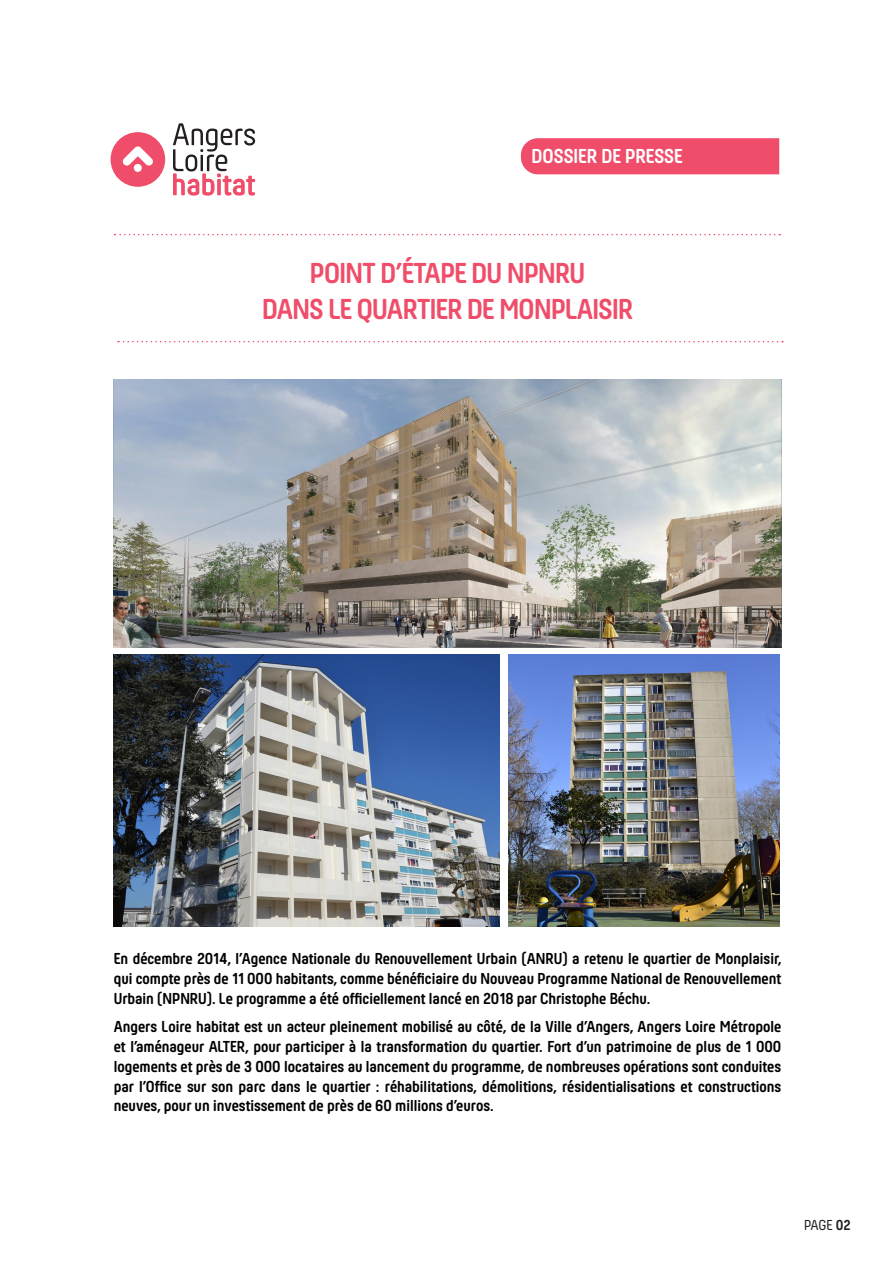
<style>
.page{position:relative;width:893px;height:1263px;background:#fff}
.page>*{position:absolute;margin:0;border:0;box-sizing:border-box;transform-origin:0 0}
.t1{font:700 30px "Hansom FY";letter-spacing:-.02em;color:#ef4d69}
.t2{font:700 21px "Hansom FY";color:#fff}
.t3{font:700 16.5px/19.8px "Hansom FY";color:#000;text-align:justify}
</style>
<div class="page">
<svg style="left:173px;top:123px;width:82px;height:73px"></svg>
<div style="left:111px;top:132px;width:54px;height:55px;background:#ef4d69;border-radius:50%"></div>
<div style="left:134px;top:164px;width:8px;height:8px;background:#fff;border-radius:50%"></div>
<svg style="left:122px;top:146px;width:31px;height:20px"></svg>
<div style="left:521px;top:138px;width:258px;height:36px;background:#ef4d69"></div>
<svg style="left:114px;top:234px;width:666px;height:1px"></svg>
<svg style="left:118px;top:341px;width:665px;height:1px"></svg>
<img style="left:114px;top:380px;width:667px;height:267px">
<img style="left:114px;top:655px;width:386px;height:271px">
<img style="left:508px;top:655px;width:272px;height:271px">
<p class="t2" style="left:531px;top:144px;width:153px">DOSSIER DE PRESSE</p>
<p class="t1" style="left:310px;top:256px;width:277px">POINT D’ÉTAPE DU NPNRU</p>
<p class="t1" style="left:262px;top:292px;width:372px">DANS LE QUARTIER DE MONPLAISIR</p>
<p class="t3" style="left:114px;top:949px;width:669px">En décembre 2014, l’Agence Nationale du Renouvellement Urbain (ANRU) a retenu le quartier de Monplaisir, qui compte près de 11 000 habitants, comme bénéficiaire du Nouveau Programme National de Renouvellement Urbain (NPNRU). Le programme a été officiellement lancé en 2018 par Christophe Béchu.</p>
<p class="t3" style="left:114px;top:1017px;width:669px">Angers Loire habitat est un acteur pleinement mobilisé au côté, de la Ville d’Angers, Angers Loire Métropole et l’aménageur ALTER, pour participer à la transformation du quartier. Fort d’un patrimoine de plus de 1 000 logements et près de 3 000 locataires au lancement du programme, de nombreuses opérations sont conduites par l’Office sur son parc dans le quartier : réhabilitations, démolitions, résidentialisations et constructions neuves, pour un investissement de près de 60 millions d’euros.</p>
</div>
